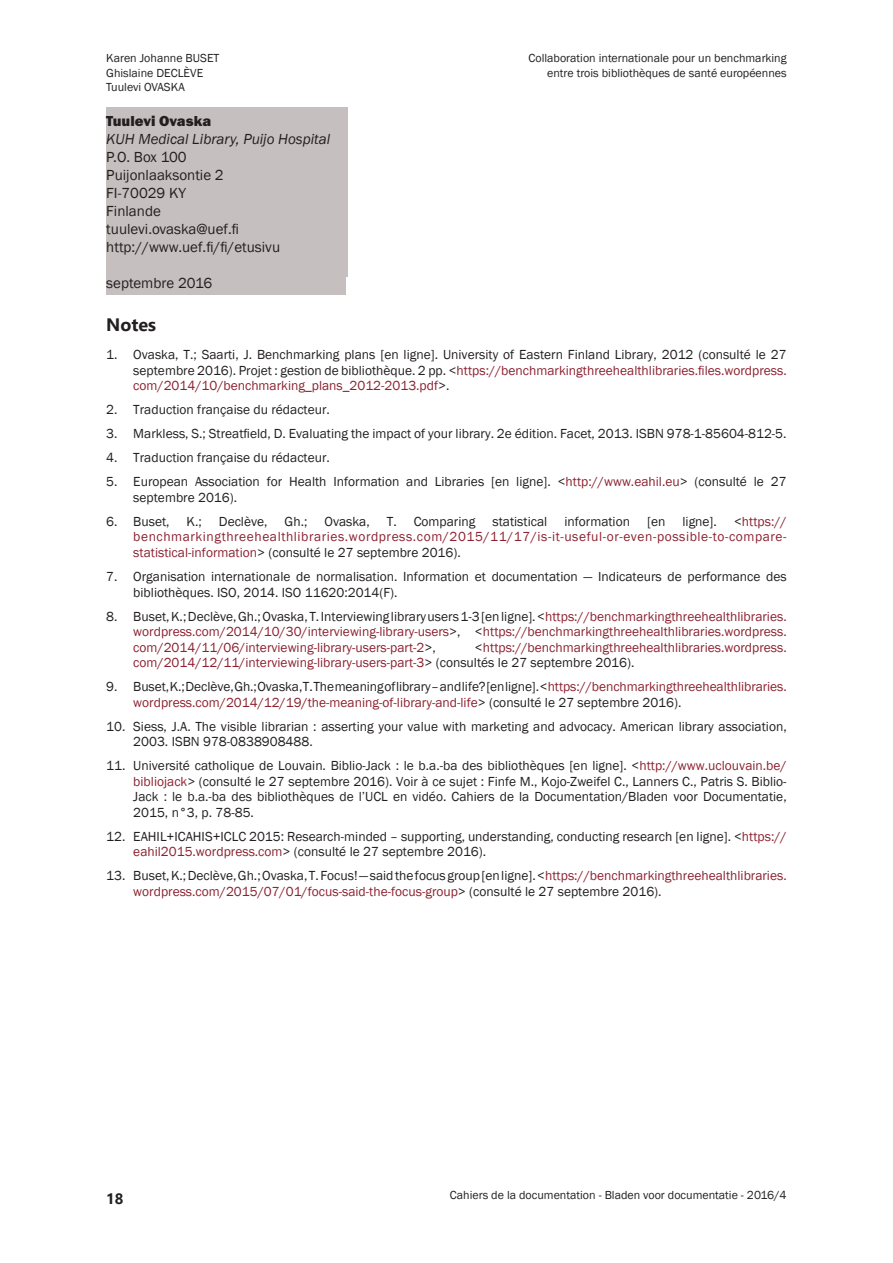
<style>
.page{position:relative;width:893px;height:1263px;background:#fff}
.page>*{position:absolute;margin:0;border:0;box-sizing:border-box;transform-origin:0 0}
.t1{font:700 18px "Segoe UI";color:#231f20}
.t2{font:15px/18px "Franklin Gothic";color:#231f20}
.t3{font:italic 15px "Franklin Gothic";color:#231f20}
.t4{font:15px "Franklin Gothic URW Hea";color:#231f20}
.t5{font:700 15px "Segoe UI";color:#231f20}
.t6{font:13.5px/15.6px "Franklin Gothic";color:#231f20}
.t7{font:13.5px/15.5px "Franklin Gothic";color:#8c2230;text-align:justify}
.t8{font:12px/14.4px "Franklin Gothic";color:#231f20;text-align:right}
.s1{color:#8c2230}
.s2{color:#231f20}
</style>
<div class="page">
<div style="left:106px;top:107px;width:241px;height:170px;background:#c5c0bf"></div>
<div style="left:106px;top:273px;width:240px;height:22px;background:#c5c0bf"></div>
<p class="t8" style="left:106px;top:51px;width:115px;text-align:left">Karen Johanne BUSET<br>Ghislaine DECLÈVE<br>Tuulevi OVASKA</p>
<p class="t8" style="left:529px;top:51px;width:260px">Collaboration internationale pour un benchmarking entre trois bibliothèques de santé européennes</p>
<p class="t4" style="left:106px;top:111px;width:106px">Tuulevi Ovaska</p>
<p class="t3" style="left:106px;top:130px;width:226px">KUH Medical Library, Puijo Hospital</p>
<p class="t2" style="left:106px;top:148px;width:175px">P.O. Box 100<br>Puijonlaaksontie 2<br>FI-70029 KY<br>Finlande tuulevi.ovaska@uef.fi http://www.uef.fi/fi/etusivu</p>
<p class="t2" style="left:106px;top:274px;width:107px">septembre 2016</p>
<h1 class="t1" style="left:106px;top:310px;width:51px">Notes</h1>
<p class="t6" style="left:133px;top:347px;width:655px;text-align:justify;text-indent:-27px">1. Ovaska, T.; Saarti, J. Benchmarking plans [en ligne]. University of Eastern Finland Library, 2012 (consulté le 27 septembre 2016). Projet : gestion de bibliothèque. 2 pp. &lt;<span class="s1">https://benchmarkingthreehealthlibraries.files.wordpress. com/2014/10/benchmarking_plans_2012-2013.pdf</span>&gt;.</p>
<p class="t6" style="left:106px;top:402px;width:225px">2. Traduction française du rédacteur.</p>
<p class="t6" style="left:106px;top:426px;width:682px">3. Markless, S.; Streatfield, D. Evaluating the impact of your library. 2e édition. Facet, 2013. ISBN 978-1-85604-812-5.</p>
<p class="t6" style="left:106px;top:450px;width:225px">4. Traduction française du rédacteur.</p>
<p class="t6" style="left:133px;top:474px;width:655px;text-indent:-27px">5. European Association for Health Information and Libraries [en ligne]. &lt;<span class="s1">http://www.eahil.eu</span>&gt; (consulté le 27 septembre 2016).</p>
<p class="t6" style="left:106px;top:514px;width:65px">6. Buset,</p>
<p class="t6" style="left:187px;top:514px;width:17px">K.;</p>
<p class="t6" style="left:219px;top:514px;width:50px">Declève,</p>
<p class="t6" style="left:285px;top:514px;width:24px">Gh.;</p>
<p class="t6" style="left:324px;top:514px;width:47px">Ovaska,</p>
<p class="t6" style="left:387px;top:514px;width:90px">T. Comparing</p>
<p class="t6" style="left:492px;top:514px;width:56px">statistical</p>
<p class="t6" style="left:564px;top:514px;width:67px">information</p>
<p class="t6" style="left:647px;top:514px;width:20px">[en</p>
<p class="t6" style="left:682px;top:514px;width:36px">ligne].</p>
<p class="t7" style="left:133px;top:514px;width:655px;text-indent:601px"><span class="s2">&lt;</span>https:// benchmarkingthreehealthlibraries.wordpress.com/2015/11/17/is-it-useful-or-even-possible-to-compare&shy;statistical-information<span class="s2">&gt; (consulté le 27 septembre 2016).</span></p>
<p class="t6" style="left:133px;top:569px;width:655px;text-indent:-27px">7. Organisation internationale de normalisation. Information et documentation — Indicateurs de performance des bibliothèques. ISO, 2014. ISO 11620:2014(F).</p>
<p class="t7" style="left:133px;top:608px;width:655px;text-indent:-27px"><span class="s2">8. Buset, K.; Declève, Gh.; Ovaska, T. Interviewing library users 1-3 [en ligne]. &lt;</span>https://benchmarkingthreehealthlibraries. wordpress.com/2014/10/30/interviewing-library-users<span class="s2">&gt;, &lt;</span>https://benchmarkingthreehealthlibraries.wordpress. com/2014/11/06/interviewing-library-users-part-2<span class="s2">&gt;,</span></p>
<p class="t7" style="left:133px;top:640px;width:655px;text-indent:342px"><span class="s2">&lt;</span>https://benchmarkingthreehealthlibraries.wordpress. com/2014/12/11/interviewing-library-users-part-3<span class="s2">&gt; (consultés le 27 septembre 2016).</span></p>
<p class="t6" style="left:133px;top:679px;width:655px;text-indent:-27px">9. Buset, K.; Declève, Gh.; Ovaska, T. The meaning of library – and life? [en ligne]. &lt;<span class="s1">https://benchmarkingthreehealthlibraries. wordpress.com/2014/12/19/the-meaning-of-library-and-life</span>&gt; (consulté le 27 septembre 2016).</p>
<p class="t6" style="left:133px;top:719px;width:655px;text-indent:-27px">10. Siess, J.A. The visible librarian : asserting your value with marketing and advocacy. American library association,<br>2003. ISBN 978-0838908488.</p>
<p class="t6" style="left:133px;top:758px;width:655px;text-align:justify;text-indent:-27px">11. Université catholique de Louvain. Biblio-Jack : le b.a.-ba des bibliothèques [en ligne]. &lt;<span class="s1">http://www.uclouvain.be/ bibliojack</span>&gt; (consulté le 27 septembre 2016). Voir à ce sujet : Finfe M., Kojo-Zweifel C., Lanners C., Patris S. Biblio-Jack : le b.a.-ba des bibliothèques de l’UCL en vidéo. Cahiers de la Documentation/Bladen voor Documentatie, 2015, n°3, p. 78-85.</p>
<p class="t6" style="left:133px;top:829px;width:655px;text-indent:-27px">12. EAHIL+ICAHIS+ICLC 2015: Research-minded – supporting, understanding, conducting research [en ligne]. &lt;<span class="s1">https:// eahil2015.wordpress.com</span>&gt; (consulté le 27 septembre 2016).</p>
<p class="t6" style="left:133px;top:868px;width:655px;text-indent:-27px">13. Buset, K.; Declève, Gh.; Ovaska, T. Focus! — said the focus group [en ligne]. &lt;<span class="s1">https://benchmarkingthreehealthlibraries. wordpress.com/2015/07/01/focus-said-the-focus-group</span>&gt; (consulté le 27 septembre 2016).</p>
<p class="t5" style="left:106px;top:1186px;width:19px">18</p>
<p class="t8" style="left:450px;top:1188px;width:338px">Cahiers de la documentation - Bladen voor documentatie - 2016/4</p>
</div>
